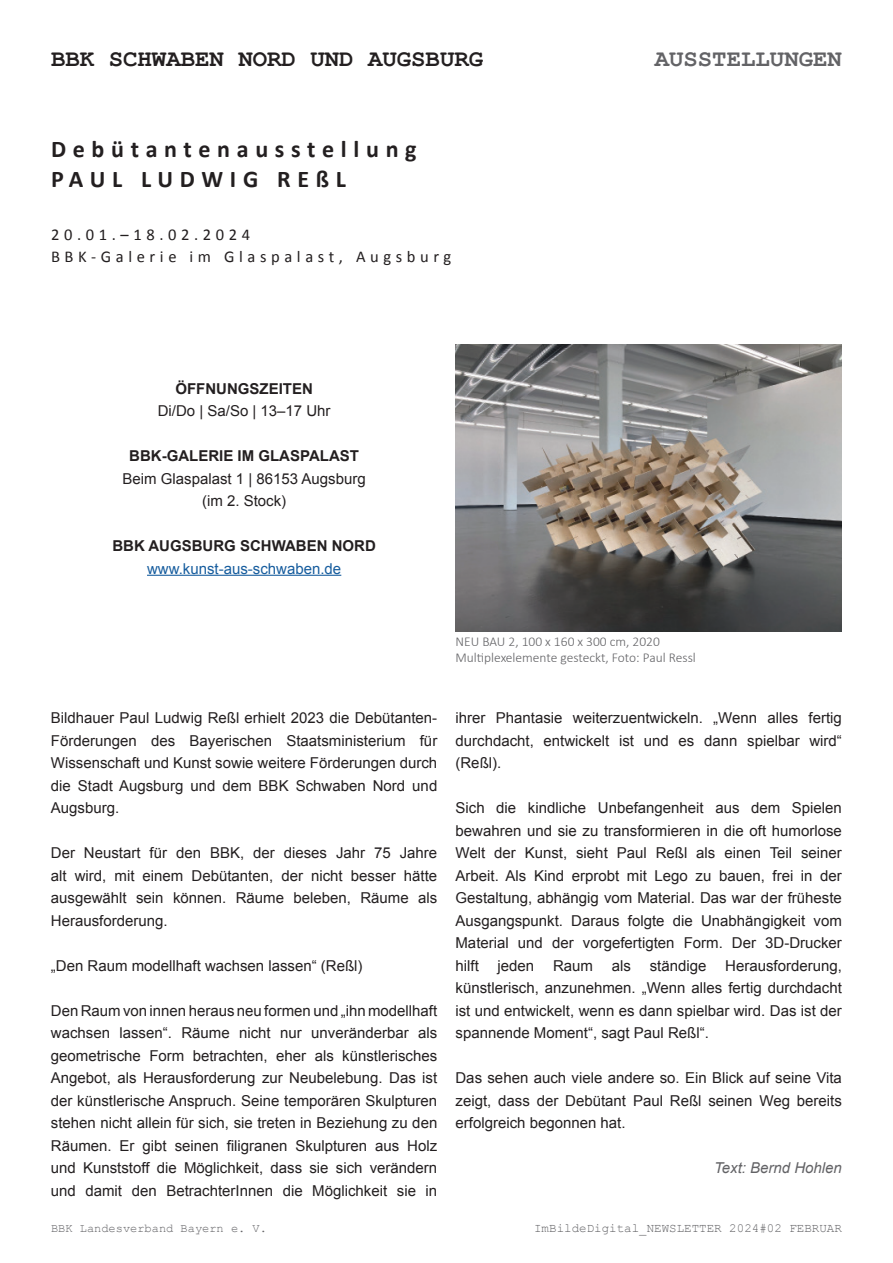
<style>
.page{position:relative;width:893px;height:1263px;background:#fff}
.page>*{position:absolute;margin:0;border:0;box-sizing:border-box;transform-origin:0 0}
.t1{font:700 24px/30px "Calibri";letter-spacing:.28em;color:#231f20}
.t2{font:700 24px "Courier New";color:#231f20}
.t3{font:700 24px "Courier New";color:#636366}
.t4{font:16.5px/22.5px "Calibri";letter-spacing:.28em;color:#231f20}
.t5{font:15px/22.5px "Arial";color:#231f20;text-align:justify}
.t6{font:700 15px "Arial";color:#231f20}
.t7{font:15px "Arial";color:#175d9e}
.t8{font:italic 15px "Arial";color:#636366}
.t9{font:300 13.5px/16.2px "Calibri";color:#636366}
.t10{font:12.45px "Courier New";color:#636366}
.t11{font:12px "Courier New";color:#636366}
</style>
<div class="page">
<hr style="left:147px;top:575px;width:194px;height:1px;background:#175d9e">
<img style="left:455px;top:344px;width:387px;height:287px">
<h1 class="t2" style="left:51px;top:44px;width:434px">BBK SCHWABEN NORD UND AUGSBURG</h1>
<h1 class="t1" style="left:51px;top:133px;width:367px">Debütantenausstellung<br>PAUL LUDWIG REßL</h1>
<p class="t4" style="left:51px;top:222px;width:402px">20.01.–18.02.2024<br>BBK-Galerie im Glaspalast, Augsburg</p>
<p class="t6" style="left:175px;top:378px;width:139px">ÖFFNUNGSZEITEN</p>
<p class="t5" style="left:158px;top:400px;width:174px">Di/Do | Sa/So | 13–17 Uhr</p>
<p class="t6" style="left:129px;top:446px;width:231px">BBK-GALERIE IM GLASPALAST</p>
<p class="t5" style="left:123px;top:467px;width:245px;text-align:center">Beim Glaspalast 1 | 86153 Augsburg (im 2. Stock)</p>
<p class="t6" style="left:112px;top:536px;width:265px">BBK AUGSBURG SCHWABEN NORD</p>
<p class="t7" style="left:147px;top:559px;width:196px">www.kunst-aus-schwaben.de</p>
<h1 class="t3" style="left:655px;top:44px;width:189px">AUSSTELLUNGEN</h1>
<p class="t9" style="left:455px;top:632px;width:242px">NEU BAU 2, 100 x 160 x 300 cm, 2020<br>Multiplexelemente gesteckt, Foto: Paul Ressl</p>
<p class="t5" style="left:51px;top:707px;width:388px">Bildhauer Paul Ludwig Reßl erhielt 2023 die Debütanten-Förderungen des Bayerischen Staatsministerium für Wissenschaft und Kunst sowie weitere Förderungen durch die Stadt Augsburg und dem BBK Schwaben Nord und Augsburg.</p>
<p class="t5" style="left:51px;top:842px;width:388px">Der Neustart für den BBK, der dieses Jahr 75 Jahre alt wird, mit einem Debütanten, der nicht besser hätte ausgewählt sein können. Räume beleben, Räume als Herausforderung.</p>
<p class="t5" style="left:51px;top:954px;width:313px">„Den Raum modellhaft wachsen lassen“ (Reßl)</p>
<p class="t5" style="left:51px;top:999px;width:388px">Den Raum von innen heraus neu formen und „ihn modellhaft wachsen lassen“. Räume nicht nur unveränderbar als geometrische Form betrachten, eher als künstlerisches Angebot, als Herausforderung zur Neubelebung. Das ist der künstlerische Anspruch. Seine temporären Skulpturen stehen nicht allein für sich, sie treten in Beziehung zu den Räumen. Er gibt seinen filigranen Skulpturen aus Holz und Kunststoff die Möglichkeit, dass sie sich verändern und damit den BetrachterInnen die Möglichkeit sie in</p>
<p class="t5" style="left:455px;top:707px;width:388px">ihrer Phantasie weiterzuentwickeln. „Wenn alles fertig durchdacht, entwickelt ist und es dann spielbar wird“ (Reßl).</p>
<p class="t5" style="left:455px;top:797px;width:388px">Sich die kindliche Unbefangenheit aus dem Spielen bewahren und sie zu transformieren in die oft humorlose Welt der Kunst, sieht Paul Reßl als einen Teil seiner Arbeit. Als Kind erprobt mit Lego zu bauen, frei in der Gestaltung, abhängig vom Material. Das war der früheste Ausgangspunkt. Daraus folgte die Unabhängigkeit vom Material und der vorgefertigten Form. Der 3D-Drucker hilft</p>
<p class="t5" style="left:455px;top:954px;width:388px;text-indent:270px">Herausforderung, künstlerisch, anzunehmen. „Wenn alles fertig durchdacht ist und entwickelt, wenn es dann spielbar wird. Das ist der spannende Moment“, sagt Paul Reßl“.</p>
<p class="t5" style="left:455px;top:1067px;width:388px">Das sehen auch viele andere so. Ein Blick auf seine Vita zeigt, dass der Debütant Paul Reßl seinen Weg bereits erfolgreich begonnen hat.</p>
<p class="t8" style="left:714px;top:1158px;width:129px">Text: Bernd Hohlen</p>
<p class="t5" style="left:498px;top:954px;width:38px">jeden</p>
<p class="t5" style="left:553px;top:954px;width:42px">Raum</p>
<p class="t5" style="left:612px;top:954px;width:21px">als</p>
<p class="t5" style="left:650px;top:954px;width:58px">ständige</p>
<p class="t11" style="left:51px;top:1221px;width:218px">BBK Landesverband Bayern e. V.</p>
<p class="t10" style="left:534px;top:1221px;width:309px">ImBildeDigital_NEWSLETTER 2024#02 FEBRUAR</p>
</div>
